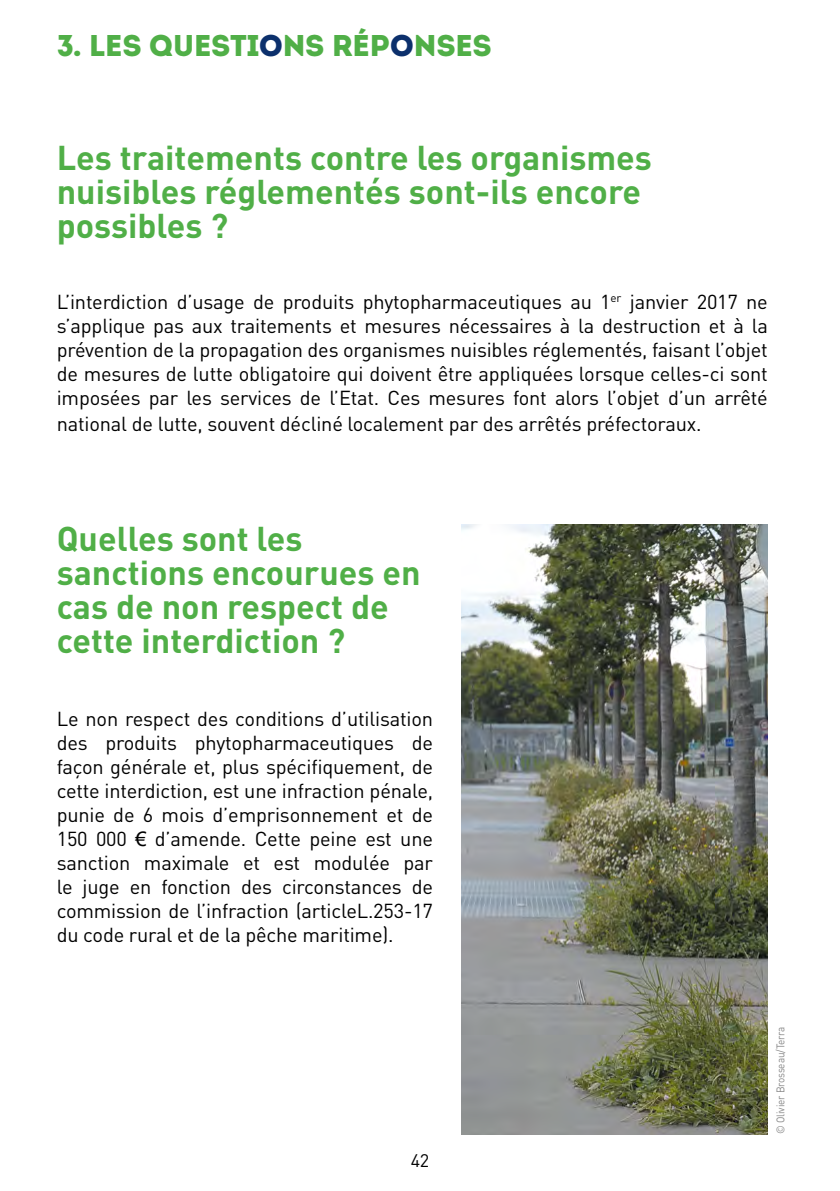
<style>
.page{position:relative;width:840px;height:1191px;background:#fff}
.page>*{position:absolute;margin:0;border:0;box-sizing:border-box;transform-origin:0 0}
.t1{font:700 34px/34px "DIN";color:#50af47}
.t2{font:30px "Intro";letter-spacing:-.02em;color:#50af47}
.t3{font:20px/24px "DIN";letter-spacing:-.01em;color:#000;text-align:justify}
.t4{font:18px "DIN";color:#000}
.t5{font:11px "DIN";letter-spacing:-.01em;color:#878787;scale:.9 1}
.s1{color:#0c306c}
.s2{font-family:"Arial"}
</style>
<div class="page">
<img style="left:461px;top:524px;width:306px;height:610px">
<h2 class="t2" style="left:57px;top:28px;width:436px">3. LES QUESTI<span class="s1">O</span>NS RÉP<span class="s1">O</span>NSES</h2>
<h1 class="t1" style="left:57px;top:139px;width:596px">Les traitements contre les organismes nuisibles réglementés sont-ils encore possibles ?</h1>
<p class="t3" style="left:57px;top:289px;width:712px">L’interdiction d’usage de produits phytopharmaceutiques au 1<sup>er</sup> janvier 2017 ne s’applique pas aux traitements et mesures nécessaires à la destruction et à la prévention de la propagation des organismes nuisibles réglementés, faisant l’objet de mesures de lutte obligatoire qui doivent être appliquées lorsque celles-ci sont imposées par les services de l’Etat. Ces mesures font alors l’objet d’un arrêté</p>
<p class="t3" style="left:57px;top:411px;width:646px">national de lutte, souvent décliné localement par des arrêtés préfectoraux.</p>
<h1 class="t1" style="left:57px;top:520px;width:365px">Quelles sont les sanctions encourues en cas de non respect de cette interdiction ?</h1>
<p class="t3" style="left:57px;top:706px;width:377px">Le non respect des conditions d’utilisation des produits phytopharmaceutiques de façon générale et, plus spécifiquement, de cette interdiction, est une infraction pénale, punie de 6 mois d’emprisonnement et de 150 000 <span class="s2">€</span> d’amende. Cette peine est une sanction maximale et est modulée par le juge en fonction des circonstances de commission de l’infraction (articleL.253-17 du code rural et de la pêche maritime).</p>
<p class="t4" style="left:410px;top:1149px;width:20px">42</p>
<p class="t5" style="left:773px;top:1134px;width:121px;rotate:-90deg">© Olivier Brosseau/Terra</p>
</div>
